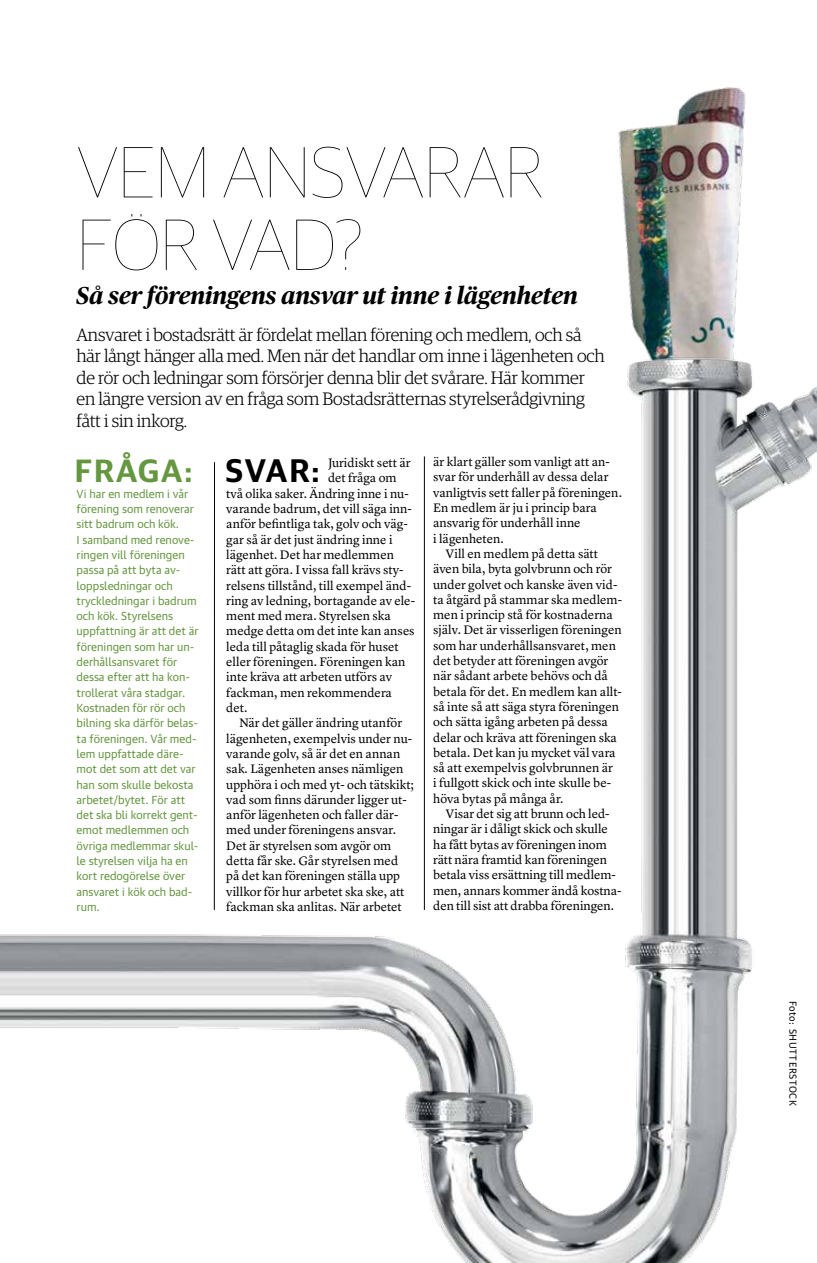
<style>
.page{position:relative;width:817px;height:1263px;background:#fff}
.page>*{position:absolute;margin:0;border:0;box-sizing:border-box;transform-origin:0 0}
.t1{font:100 72.45px/72.4px "Guardian Sans";letter-spacing:.01em;color:#000}
.t2{font:600 32.85px "Guardian Sans";color:#000}
.t3{font:600 32.25px "Guardian Sans";color:#659640}
.t4{font:italic 700 24.45px "Publico Headline";color:#000}
.t5{font:300 18px/21.6px "Guardian Egyp";letter-spacing:-.01em;color:#000}
.t6{font:12.75px "Lyon Text";color:#000}
.t7{font:11.25px/15.3px "Guardian Text Sans";color:#659640}
.t8{font:9.75px "Guardian Text Sans";letter-spacing:.055em;color:#000}
</style>
<div class="page">
<img style="left:618px;top:87px;width:128px;height:249px">
<img style="left:0;top:336px;width:816px;height:927px">
<hr style="left:214px;top:462px;width:1px;height:448px;background:#000">
<hr style="left:424px;top:456px;width:1px;height:454px;background:#000">
<h1 class="t1" style="left:77px;top:133px;width:467px">VEM ANSVARAR<br>FÖR VAD?</h1>
<h3 class="t4" style="left:77px;top:278px;width:503px">Så ser föreningens ansvar ut inne i lägenheten</h3>
<p class="t5" style="left:77px;top:322px;width:529px">Ansvaret i bostadsrätt är fördelat mellan förening och medlem, och så här långt hänger alla med. Men när det handlar om inne i lägenheten och de rör och ledningar som försörjer denna blir det svårare. Här kommer en längre version av en fråga som Bostadsrätternas styrelserådgivning fått i sin inkorg.</p>
<h3 class="t3" style="left:75px;top:448px;width:119px">FRÅGA:</h3>
<p class="t7" style="left:77px;top:485px;width:123px">Vi har en medlem i vår förening som renoverar sitt badrum och kök.<br>I samband med renove&shy;ringen vill föreningen passa på att byta av&shy;loppsledningar och tryckledningar i badrum och kök. Styrelsens uppfattning är att det är föreningen som har un&shy;derhållsansvaret för dessa efter att ha kon&shy;trollerat våra stadgar.<br>Kostnaden för rör och bilning ska därför belas&shy;ta föreningen. Vår med&shy;lem uppfattade däre&shy;mot det som att det var han som skulle bekosta arbetet/bytet. För att det ska bli korrekt gent&shy;emot medlemmen och övriga medlemmar skul&shy;le styrelsen vilja ha en kort redogörelse över ansvaret i kök och bad&shy;rum.</p>
<p class="t6" style="left:433px;top:452px;width:178px">är klart gäller som vanligt att an-</p>
<p class="t6" style="left:433px;top:467px;width:177px">svar för underhåll av dessa delar</p>
<p class="t6" style="left:433px;top:483px;width:190px">vanligtvis sett faller på föreningen.</p>
<p class="t6" style="left:433px;top:498px;width:165px">En medlem är ju i princip bara</p>
<p class="t6" style="left:433px;top:513px;width:149px">ansvarig för underhåll inne</p>
<p class="t6" style="left:433px;top:529px;width:72px">i lägenheten.</p>
<p class="t6" style="left:446px;top:544px;width:154px">Vill en medlem på detta sätt</p>
<p class="t6" style="left:433px;top:559px;width:180px">även bila, byta golvbrunn och rör</p>
<p class="t6" style="left:433px;top:574px;width:186px">under golvet och kanske även vid-</p>
<p class="t6" style="left:433px;top:590px;width:190px">ta åtgärd på stammar ska medlem-</p>
<p class="t6" style="left:433px;top:605px;width:181px">men i princip stå för kostnaderna</p>
<p class="t6" style="left:433px;top:620px;width:190px">själv. Det är visserligen föreningen</p>
<p class="t6" style="left:433px;top:636px;width:184px">som har underhållsansvaret, men</p>
<p class="t6" style="left:433px;top:651px;width:177px">det betyder att föreningen avgör</p>
<p class="t6" style="left:433px;top:666px;width:176px">när sådant arbete behövs och då</p>
<p class="t6" style="left:433px;top:682px;width:190px">betala för det. En medlem kan allt-</p>
<p class="t6" style="left:433px;top:697px;width:187px">så inte så att säga styra föreningen</p>
<p class="t6" style="left:433px;top:712px;width:176px">och sätta igång arbeten på dessa</p>
<p class="t6" style="left:433px;top:727px;width:185px">delar och kräva att föreningen ska</p>
<p class="t6" style="left:433px;top:743px;width:184px">betala. Det kan ju mycket väl vara</p>
<p class="t6" style="left:433px;top:758px;width:181px">så att exempelvis golvbrunnen är</p>
<p class="t6" style="left:433px;top:773px;width:179px">i fullgott skick och inte skulle be-</p>
<p class="t6" style="left:433px;top:789px;width:132px">höva bytas på många år.</p>
<p class="t6" style="left:446px;top:804px;width:165px">Visar det sig att brunn och led-</p>
<p class="t6" style="left:433px;top:819px;width:176px">ningar är i dåligt skick och skulle</p>
<p class="t6" style="left:433px;top:835px;width:175px">ha fått bytas av föreningen inom</p>
<p class="t6" style="left:433px;top:850px;width:175px">rätt nära framtid kan föreningen</p>
<p class="t6" style="left:433px;top:865px;width:184px">betala viss ersättning till medlem-</p>
<p class="t6" style="left:433px;top:880px;width:190px">men, annars kommer ändå kostna-</p>
<p class="t6" style="left:433px;top:896px;width:182px">den till sist att drabba föreningen.</p>
<h2 class="t2" style="left:226px;top:447px;width:96px">SVAR:</h2>
<p class="t6" style="left:328px;top:453px;width:84px">Juridiskt sett är</p>
<p class="t6" style="left:328px;top:468px;width:70px">det fråga om</p>
<p class="t6" style="left:226px;top:484px;width:184px">två olika saker. Ändring inne i nu-</p>
<p class="t6" style="left:226px;top:499px;width:187px">varande badrum, det vill säga inn-</p>
<p class="t6" style="left:226px;top:514px;width:183px">anför befintliga tak, golv och väg-</p>
<p class="t6" style="left:226px;top:530px;width:168px">gar så är det just ändring inne i</p>
<p class="t6" style="left:226px;top:545px;width:169px">lägenhet. Det har medlemmen</p>
<p class="t6" style="left:226px;top:560px;width:179px">rätt att göra. I vissa fall krävs sty-</p>
<p class="t6" style="left:226px;top:576px;width:186px">relsens tillstånd, till exempel änd-</p>
<p class="t6" style="left:226px;top:591px;width:190px">ring av ledning, bortagande av ele-</p>
<p class="t6" style="left:226px;top:606px;width:166px">ment med mera. Styrelsen ska</p>
<p class="t6" style="left:226px;top:621px;width:190px">medge detta om det inte kan anses</p>
<p class="t6" style="left:226px;top:637px;width:174px">leda till påtaglig skada för huset</p>
<p class="t6" style="left:226px;top:652px;width:180px">eller föreningen. Föreningen kan</p>
<p class="t6" style="left:226px;top:667px;width:167px">inte kräva att arbeten utförs av</p>
<p class="t6" style="left:226px;top:683px;width:167px">fackman, men rekommendera</p>
<p class="t6" style="left:226px;top:698px;width:23px">det.</p>
<p class="t6" style="left:239px;top:713px;width:165px">När det gäller ändring utanför</p>
<p class="t6" style="left:226px;top:729px;width:187px">lägenheten, exempelvis under nu-</p>
<p class="t6" style="left:226px;top:744px;width:175px">varande golv, så är det en annan</p>
<p class="t6" style="left:226px;top:759px;width:178px">sak. Lägenheten anses nämligen</p>
<p class="t6" style="left:226px;top:774px;width:189px">upphöra i och med yt- och tätskikt;</p>
<p class="t6" style="left:226px;top:790px;width:182px">vad som finns därunder ligger ut-</p>
<p class="t6" style="left:226px;top:805px;width:173px">anför lägenheten och faller där-</p>
<p class="t6" style="left:226px;top:820px;width:171px">med under föreningens ansvar.</p>
<p class="t6" style="left:226px;top:836px;width:166px">Det är styrelsen som avgör om</p>
<p class="t6" style="left:226px;top:851px;width:173px">detta får ske. Går styrelsen med</p>
<p class="t6" style="left:226px;top:866px;width:175px">på det kan föreningen ställa upp</p>
<p class="t6" style="left:226px;top:882px;width:180px">villkor för hur arbetet ska ske, att</p>
<p class="t6" style="left:226px;top:897px;width:177px">fackman ska anlitas. När arbetet</p>
<p class="t8" style="left:801px;top:1001px;width:106px;rotate:90deg">Foto: SHUTTERsTOCK</p>
</div>
